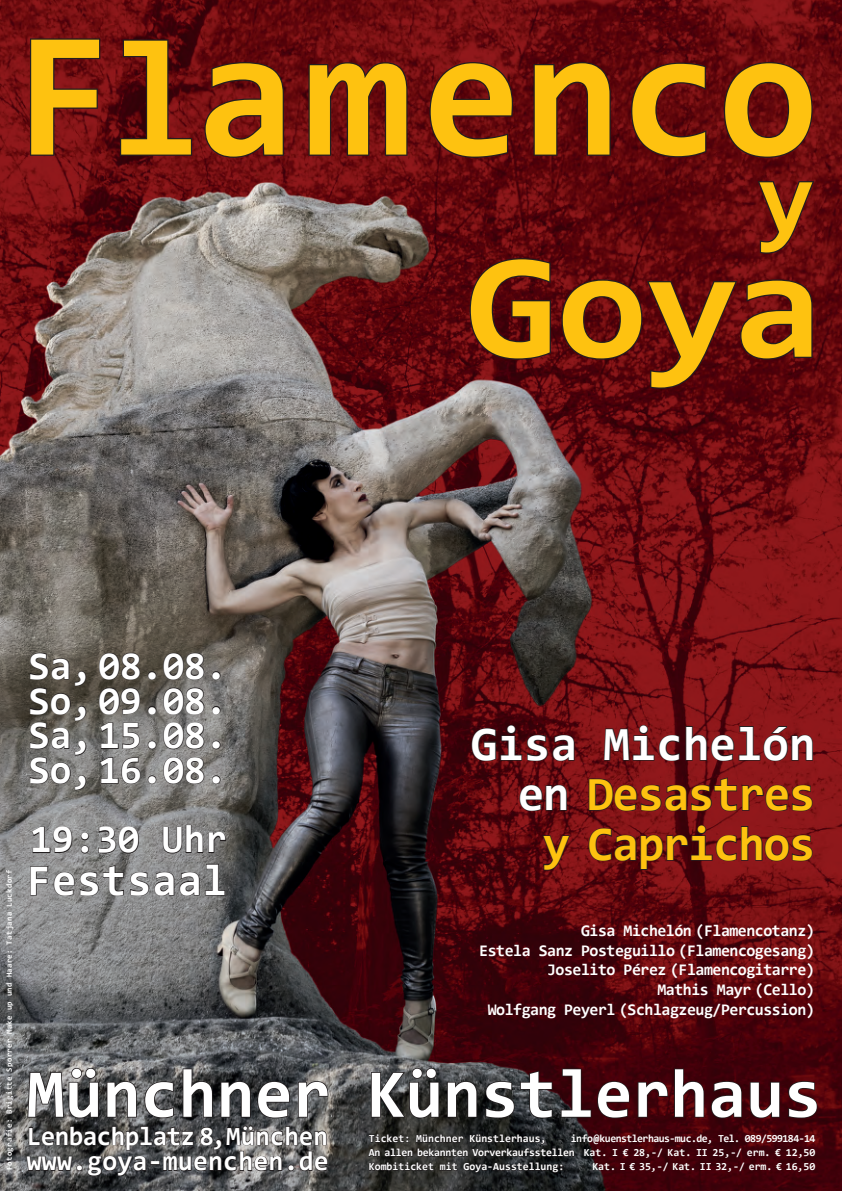
<style>
.page{position:relative;width:842px;height:1191px;background:#fff}
.page>*{position:absolute;margin:0;border:0;box-sizing:border-box;transform-origin:0 0}
.t1{font:700 180px "Consolas";letter-spacing:.01em;color:#fec210}
.t2{font:700 150px "Consolas";color:#fec210;scale:1.09 1}
.t3{font:700 100px "Consolas";color:#fec210}
.t4{font:700 68.8px "Consolas";color:#fff}
.t5{font:700 48px/50px "Consolas";letter-spacing:-.025em;color:#fec210;text-align:right}
.t6{font:700 44.1px "Consolas";letter-spacing:.02em;color:#fff}
.t7{font:700 39.1px/34.7px "Consolas";letter-spacing:-.005em;color:#fff;text-align:justify}
.t8{font:700 27.1px "Consolas";letter-spacing:.01em;color:#fff}
.t9{font:700 26.4px "Consolas";letter-spacing:-.02em;color:#fff}
.t10{font:700 16.3px/19.6px "Consolas";letter-spacing:-.03em;color:#fff;text-align:right}
.t11{font:700 10.8px/14px "Consolas";color:#fff;text-align:justify}
.t12{font:700 7.9px "Consolas";letter-spacing:.045em;color:#fff}
.s1{font-size:165px}
.s2{color:#fff}
</style>
<div class="page">
<img style="left:0;top:0;width:842px;height:1191px">
<svg style="left:29px;top:37px;width:73px;height:120px"></svg>
<svg style="left:119px;top:38px;width:74px;height:119px"></svg>
<svg style="left:203px;top:61px;width:82px;height:98px"></svg>
<svg style="left:307px;top:61px;width:102px;height:96px"></svg>
<svg style="left:428px;top:61px;width:86px;height:98px"></svg>
<svg style="left:532px;top:61px;width:80px;height:96px"></svg>
<svg style="left:630px;top:61px;width:78px;height:98px"></svg>
<svg style="left:722px;top:61px;width:92px;height:98px"></svg>
<svg style="left:25px;top:1066px;width:304px;height:111px"></svg>
<svg style="left:370px;top:1066px;width:70px;height:53px"></svg>
<svg style="left:446px;top:1080px;width:32px;height:38px"></svg>
<svg style="left:484px;top:1069px;width:69px;height:50px"></svg>
<svg style="left:560px;top:1067px;width:70px;height:52px"></svg>
<svg style="left:637px;top:1067px;width:106px;height:52px"></svg>
<svg style="left:749px;top:1081px;width:31px;height:38px"></svg>
<svg style="left:787px;top:1080px;width:31px;height:39px"></svg>
<svg style="left:98px;top:652px;width:43px;height:28px"></svg>
<svg style="left:147px;top:652px;width:58px;height:28px"></svg>
<svg style="left:211px;top:670px;width:10px;height:10px"></svg>
<svg style="left:98px;top:687px;width:43px;height:28px"></svg>
<svg style="left:147px;top:687px;width:58px;height:28px"></svg>
<svg style="left:211px;top:705px;width:10px;height:10px"></svg>
<svg style="left:99px;top:722px;width:42px;height:28px"></svg>
<svg style="left:147px;top:721px;width:58px;height:29px"></svg>
<svg style="left:211px;top:739px;width:10px;height:11px"></svg>
<svg style="left:29px;top:652px;width:58px;height:139px"></svg>
<svg style="left:99px;top:756px;width:42px;height:28px"></svg>
<svg style="left:147px;top:756px;width:58px;height:29px"></svg>
<svg style="left:211px;top:774px;width:10px;height:11px"></svg>
<svg style="left:31px;top:825px;width:42px;height:28px"></svg>
<svg style="left:80px;top:831px;width:10px;height:23px"></svg>
<svg style="left:97px;top:825px;width:43px;height:29px"></svg>
<svg style="left:162px;top:824px;width:65px;height:30px"></svg>
<svg style="left:30px;top:863px;width:196px;height:33px"></svg>
<svg style="left:471px;top:724px;width:104px;height:38px"></svg>
<svg style="left:603px;top:724px;width:211px;height:38px"></svg>
<svg style="left:518px;top:783px;width:50px;height:29px"></svg>
<svg style="left:588px;top:776px;width:226px;height:36px"></svg>
<svg style="left:541px;top:834px;width:30px;height:37px"></svg>
<svg style="left:588px;top:824px;width:226px;height:46px"></svg>
<svg style="left:368px;top:1132px;width:206px;height:41px"></svg>
<svg style="left:756px;top:179px;width:59px;height:76px"></svg>
<svg style="left:468px;top:257px;width:84px;height:104px"></svg>
<svg style="left:560px;top:278px;width:254px;height:112px"></svg>
<h1 class="t1" style="left:15px;top:-20px;width:804px">F<span class="s1">l</span>amenco</h1>
<h3 class="t3" style="left:758px;top:135px;width:56px">y</h3>
<h2 class="t2" style="left:467px;top:211px;width:328px">Goya</h2>
<p class="t12" style="left:4px;top:1170px;width:302px;rotate:-90deg">Fotografie: Brigitte Sporrer Make up und Haare: Tatjana Luckdorf</p>
<h3 class="t7" style="left:29px;top:648px;width:200px">Sa, 08.08.<br>So, 09.08.<br>Sa, 15.08.<br>So, 16.08.</h3>
<h3 class="t7" style="left:30px;top:822px;width:198px">19:30 Uhr</h3>
<h3 class="t6" style="left:27px;top:852px;width:202px">Festsaal</h3>
<h3 class="t5" style="left:471px;top:718px;width:346px"><span class="s2">Gisa Michelón en</span> Desastres<br>y Caprichos</h3>
<h3 class="t10" style="left:479px;top:921px;width:337px">Gisa Michelón (Flamencotanz)<br>Estela Sanz Posteguillo (Flamencogesang)<br>Joselito Pérez (Flamencogitarre)<br>Mathis Mayr (Cello)<br>Wolfgang Peyerl (Schlagzeug/Percussion)</h3>
<h3 class="t4" style="left:27px;top:1050px;width:796px">Münchner Künstlerhaus</h3>
<h3 class="t9" style="left:27px;top:1119px;width:303px">Lenbachplatz 8,München</h3>
<h3 class="t8" style="left:27px;top:1144px;width:304px">www.goya-muenchen.de</h3>
<p class="t11" style="left:369px;top:1131px;width:448px;text-indent:202px">info@kuenstlerhaus-muc.de, Tel. 089/599184-14<br>An allen bekannten Vorverkaufsstellen Kat. I € 28,-/ Kat. II 25,-/ erm. € 12,50<br>Kombiticket mit Goya-Ausstellung:</p>
<p class="t11" style="left:369px;top:1131px;width:179px">Ticket: Münchner Künstlerhaus,</p>
<p class="t11" style="left:592px;top:1159px;width:225px">Kat. I € 35,-/ Kat. II 32,-/ erm. € 16,50</p>
</div>
